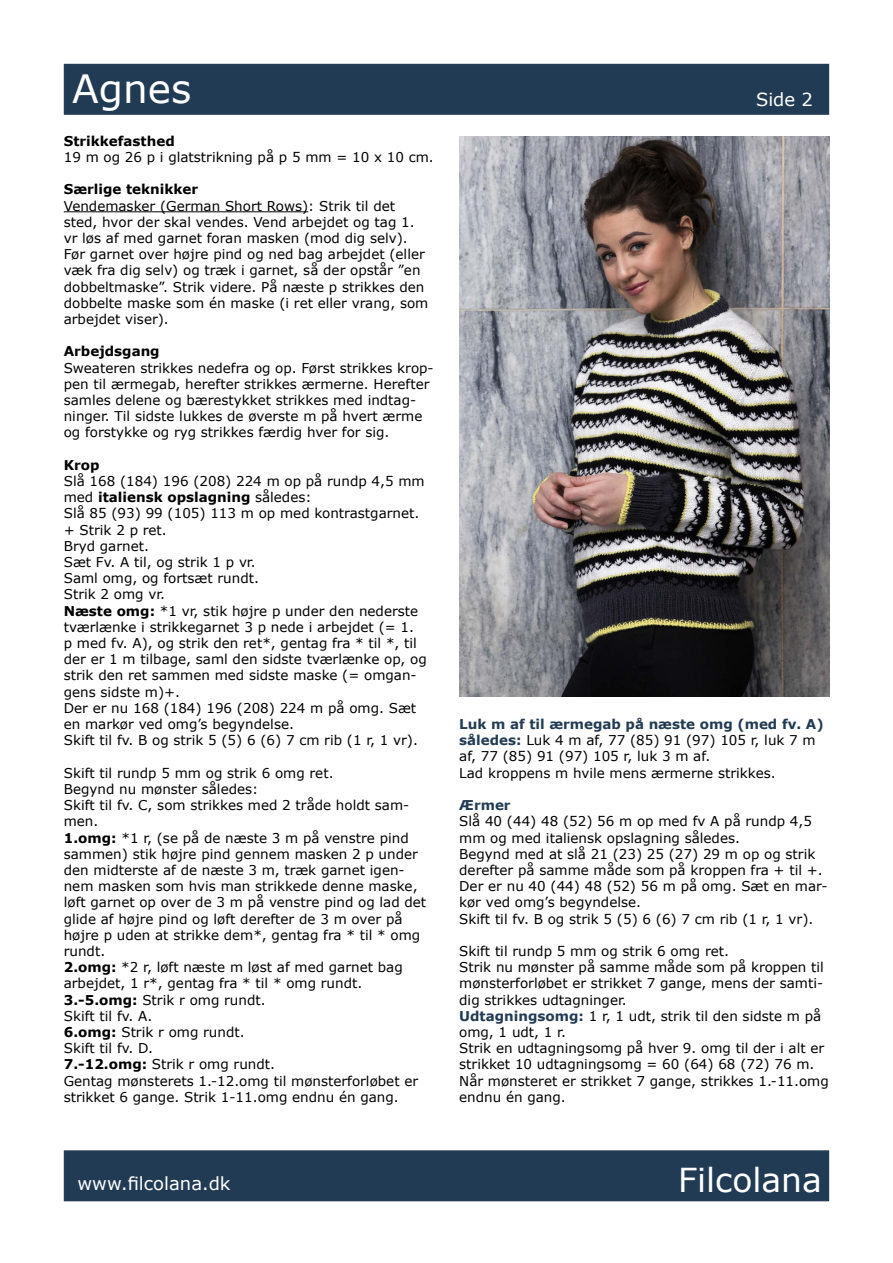
<style>
.page{position:relative;width:893px;height:1263px;background:#fff}
.page>*{position:absolute;margin:0;border:0;box-sizing:border-box;transform-origin:0 0}
.t1{font:39px "Verdana";color:#fff}
.t2{font:33px "Verdana";color:#fff}
.t3{font:18px "Verdana";color:#fff}
.t4{font:13.5px/16.2px "Verdana";color:#000}
.t5{font:700 13.5px "Verdana";color:#000}
.t6{font:700 13.5px "Verdana";color:#223b54}
.s1{font-weight:700}
.s2{font-weight:700;color:#223b54}
</style>
<div class="page">
<div style="left:64px;top:64px;width:765px;height:51px;background:#223b54;border:2px solid #243c54"></div>
<div style="left:64px;top:1150px;width:765px;height:51px;background:#223b54;border:2px solid #243c54"></div>
<hr style="left:64px;top:211px;width:244px;height:1px;background:#000">
<img style="left:459px;top:136px;width:370px;height:561px">
<h1 class="t1" style="left:72px;top:62px;width:121px">Agnes</h1>
<p class="t5" style="left:64px;top:131px;width:113px">Strikkefasthed</p>
<p class="t4" style="left:64px;top:149px;width:371px">19 m og 26 p i glatstrikning på p 5 mm = 10 x 10 cm.</p>
<p class="t5" style="left:64px;top:180px;width:136px">Særlige teknikker</p>
<p class="t4" style="left:64px;top:197px;width:366px">Vendemasker (German Short Rows): Strik til det sted, hvor der skal vendes. Vend arbejdet og tag 1. vr løs af med garnet foran masken (mod dig selv).<br>Før garnet over højre pind og ned bag arbejdet (eller væk fra dig selv) og træk i garnet, så der opstår ”en dobbeltmaske”. Strik videre. På næste p strikkes den dobbelte maske som én maske (i ret eller vrang, som arbejdet viser).</p>
<p class="t5" style="left:64px;top:342px;width:97px">Arbejdsgang</p>
<p class="t4" style="left:64px;top:359px;width:371px">Sweateren strikkes nedefra og op. Først strikkes krop&shy;pen til ærmegab, herefter strikkes ærmerne. Herefter samles delene og bærestykket strikkes med indtag&shy;ninger. Til sidste lukkes de øverste m på hvert ærme og forstykke og ryg strikkes færdig hver for sig.</p>
<p class="t5" style="left:64px;top:455px;width:37px">Krop</p>
<p class="t4" style="left:64px;top:473px;width:364px">Slå 168 (184) 196 (208) 224 m op på rundp 4,5 mm med <span class="s1">italiensk opslagning</span> således:<br>Slå 85 (93) 99 (105) 113 m op med kontrastgarnet. + Strik 2 p ret.<br>Bryd garnet.<br>Sæt Fv. A til, og strik 1 p vr.<br>Saml omg, og fortsæt rundt.<br>Strik 2 omg vr.<br><span class="s1">Næste omg:</span> *1 vr, stik højre p under den nederste tværlænke i strikkegarnet 3 p nede i arbejdet (= 1.<br>p med fv. A), og strik den ret*, gentag fra * til *, til der er 1 m tilbage, saml den sidste tværlænke op, og strik den ret sammen med sidste maske (= omgan&shy;gens sidste m)+.<br>Der er nu 168 (184) 196 (208) 224 m på omg. Sæt en markør ved omg’s begyndelse.<br>Skift til fv. B og strik 5 (5) 6 (6) 7 cm rib (1 r, 1 vr).</p>
<p class="t4" style="left:64px;top:764px;width:364px">Skift til rundp 5 mm og strik 6 omg ret.<br>Begynd nu mønster således:<br>Skift til fv. C, som strikkes med 2 tråde holdt sam&shy;men.<br><span class="s1">1.omg:</span> *1 r, (se på de næste 3 m på venstre pind sammen) stik højre pind gennem masken 2 p under den midterste af de næste 3 m, træk garnet igen&shy;nem masken som hvis man strikkede denne maske, løft garnet op over de 3 m på venstre pind og lad det glide af højre pind og løft derefter de 3 m over på højre p uden at strikke dem*, gentag fra * til * omg rundt.<br><span class="s1">2.omg:</span> *2 r, løft næste m løst af med garnet bag arbejdet, 1 r*, gentag fra * til * omg rundt.<br><span class="s1">3.-5.omg:</span> Strik r omg rundt.<br>Skift til fv. A.<br><span class="s1">6.omg:</span> Strik r omg rundt.<br>Skift til fv. D.<br><span class="s1">7.-12.omg:</span> Strik r omg rundt.<br>Gentag mønsterets 1.-12.omg til mønsterforløbet er strikket 6 gange. Strik 1-11.omg endnu én gang.</p>
<h3 class="t3" style="left:756px;top:87px;width:58px">Side 2</h3>
<p class="t4" style="left:459px;top:716px;width:366px"><span class="s2">Luk m af til ærmegab på næste omg (med fv. A) således:</span> Luk 4 m af, 77 (85) 91 (97) 105 r, luk 7 m af, 77 (85) 91 (97) 105 r, luk 3 m af.<br>Lad kroppens m hvile mens ærmerne strikkes.</p>
<p class="t6" style="left:459px;top:796px;width:53px">Ærmer</p>
<p class="t4" style="left:459px;top:813px;width:370px">Slå 40 (44) 48 (52) 56 m op med fv A på rundp 4,5 mm og med italiensk opslagning således.<br>Begynd med at slå 21 (23) 25 (27) 29 m op og strik derefter på samme måde som på kroppen fra + til +.<br>Der er nu 40 (44) 48 (52) 56 m på omg. Sæt en mar&shy;kør ved omg’s begyndelse.<br>Skift til fv. B og strik 5 (5) 6 (6) 7 cm rib (1 r, 1 vr).</p>
<p class="t4" style="left:459px;top:943px;width:371px">Skift til rundp 5 mm og strik 6 omg ret.<br>Strik nu mønster på samme måde som på kroppen til mønsterforløbet er strikket 7 gange, mens der samti&shy;dig strikkes udtagninger.<br><span class="s2">Udtagningsomg:</span> 1 r, 1 udt, strik til den sidste m på omg, 1 udt, 1 r.<br>Strik en udtagningsomg på hver 9. omg til der i alt er strikket 10 udtagningsomg = 60 (64) 68 (72) 76 m.<br>Når mønsteret er strikket 7 gange, strikkes 1.-11.omg endnu én gang.</p>
<h3 class="t3" style="left:78px;top:1171px;width:154px">www.filcolana.dk</h3>
<h2 class="t2" style="left:678px;top:1157px;width:145px">Filcolana</h2>
</div>
